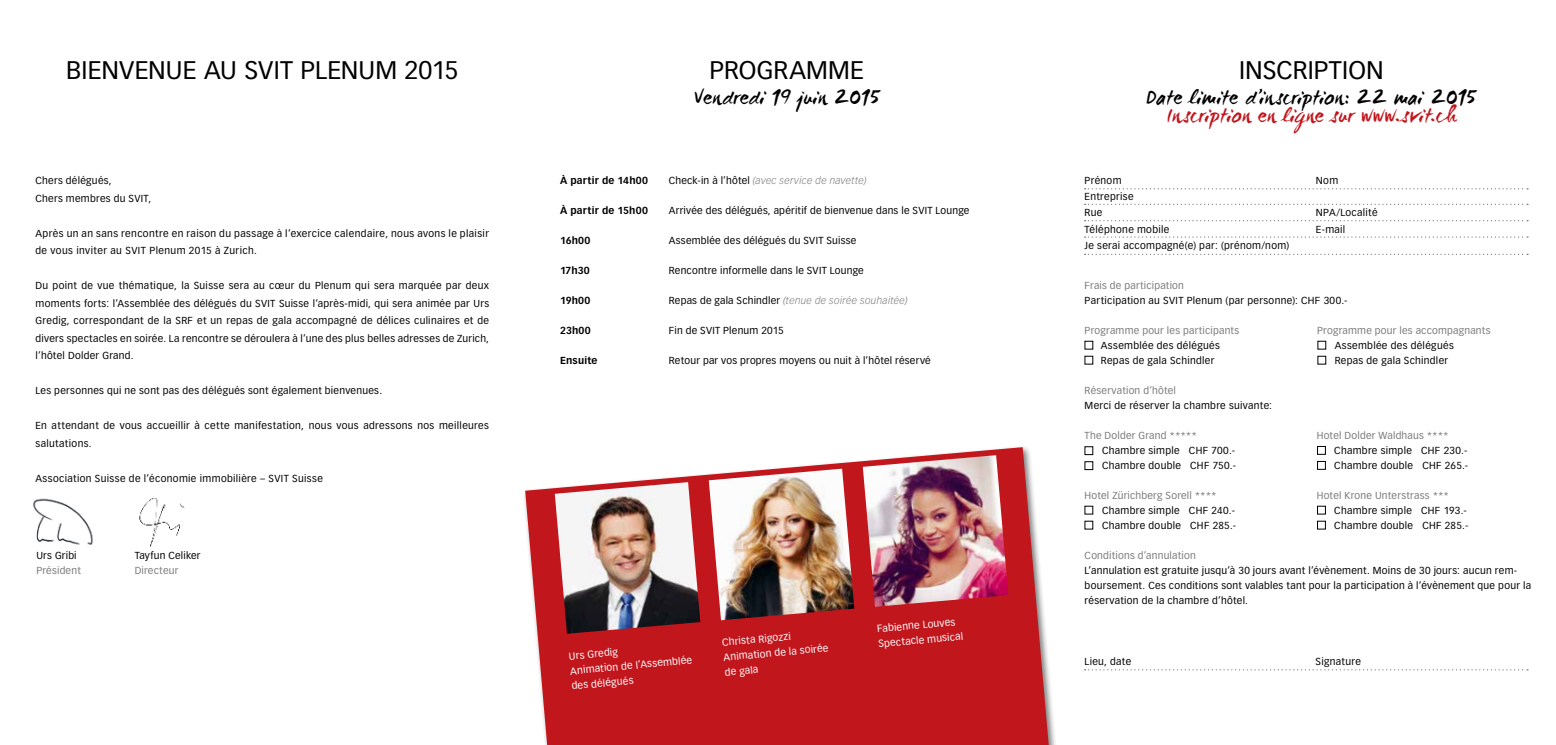
<style>
.page{position:relative;width:1556px;height:745px;background:#fff}
.page>*{position:absolute;margin:0;border:0;box-sizing:border-box;transform-origin:0 0}
.t1{font:25px "Vectora LT Std";letter-spacing:.005em;color:#000}
.t2{font:21.25px "WC Mano Negra Bta";letter-spacing:.005em;color:#000}
.t3{font:21.25px "WC Mano Negra Bta";letter-spacing:.025em;color:#c2161d}
.t4{font:10px/17.5px "Vectora LT Std";letter-spacing:.03em;color:#000}
.t5{font:10px "Vectora LT Std";letter-spacing:.02em;color:#7a7b7a}
.t6{font:10px/15px "Vectora LT Std";color:#fff}
.t7{font:italic 300 10px "Vectora LT Std";letter-spacing:.025em;color:#7a7b7a}
.t8{font:700 10px "Vectora LT Std";letter-spacing:.02em;color:#000}
.s1{font-weight:400;font-style:normal;color:#000}
</style>
<div class="page">
<img style="left:33px;top:498px;width:60px;height:47px">
<img style="left:139px;top:498px;width:46px;height:49px">
<div style="left:522px;top:444px;width:537px;height:300px;background:#000;opacity:.5"></div>
<svg style="left:525px;top:447px;width:523px;height:297px;fill:#c2161d"></svg>
<img style="left:555px;top:482px;width:145px;height:151px">
<img style="left:709px;top:468px;width:145px;height:152px">
<img style="left:863px;top:455px;width:145px;height:151px">
<div style="left:1084px;top:446px;width:9px;height:8px;border:1px solid #000"></div>
<div style="left:1317px;top:505px;width:8px;height:9px;border:1px solid #000"></div>
<div style="left:1317px;top:446px;width:8px;height:8px;border:1px solid #000"></div>
<div style="left:1084px;top:461px;width:9px;height:8px;border:1px solid #000"></div>
<div style="left:1317px;top:520px;width:8px;height:9px;border:1px solid #000"></div>
<div style="left:1317px;top:461px;width:8px;height:8px;border:1px solid #000"></div>
<svg style="left:1084px;top:188px;width:444px;height:1px"></svg>
<svg style="left:1084px;top:203px;width:444px;height:2px"></svg>
<svg style="left:1084px;top:220px;width:444px;height:1px"></svg>
<svg style="left:1084px;top:236px;width:444px;height:1px"></svg>
<svg style="left:1084px;top:253px;width:444px;height:2px"></svg>
<svg style="left:1084px;top:669px;width:444px;height:1px"></svg>
<h1 class="t1" style="left:66px;top:56px;width:394px">BIENVENUE AU SVIT PLENUM 2015</h1>
<h1 class="t1" style="left:709px;top:55px;width:156px">PROGRAMME</h1>
<h2 class="t2" style="left:693px;top:83px;width:188px">Vendredi 19 juin 2015</h2>
<p class="t4" style="left:35px;top:172px;width:117px">Chers délégués,<br>Chers membres du SVIT,</p>
<p class="t4" style="left:35px;top:224px;width:455px">Après un an sans rencontre en raison du passage à l’exercice calendaire, nous avons le plaisir de vous inviter au SVIT Plenum 2015 à Zurich.</p>
<p class="t4" style="left:35px;top:277px;width:455px;text-align:justify">Du point de vue thématique, la Suisse sera au cœur du Plenum qui sera marquée par deux moments forts: l’Assemblée des délégués du SVIT Suisse l’après-midi, qui sera animée par Urs Gredig, correspondant de la SRF et un repas de gala accompagné de délices culinaires et de divers spectacles en soirée. La rencontre se déroulera à l’une des plus belles adresses de Zurich, l’hôtel Dolder Grand.</p>
<p class="t4" style="left:35px;top:382px;width:348px">Les personnes qui ne sont pas des délégués sont également bienvenues.</p>
<p class="t4" style="left:35px;top:417px;width:455px">En attendant de vous accueillir à cette manifestation, nous vous adressons nos meilleures salutations.</p>
<p class="t4" style="left:35px;top:469px;width:289px">Association Suisse de l’économie immobilière – SVIT Suisse</p>
<p class="t4" style="left:36px;top:547px;width:42px">Urs Gribi</p>
<p class="t5" style="left:36px;top:564px;width:46px">Président</p>
<p class="t4" style="left:135px;top:547px;width:67px">Tayfun Celiker</p>
<p class="t5" style="left:135px;top:564px;width:45px">Directeur</p>
<p class="t8" style="left:560px;top:174px;width:90px">À partir de 14h00</p>
<p class="t7" style="left:669px;top:174px;width:199px"><span class="s1">Check-in à l’hôtel</span> (avec service de navette)</p>
<p class="t8" style="left:560px;top:204px;width:89px">À partir de 15h00</p>
<p class="t4" style="left:669px;top:202px;width:302px">Arrivée des délégués, apéritif de bienvenue dans le SVIT Lounge</p>
<p class="t8" style="left:560px;top:234px;width:32px">16h00</p>
<p class="t4" style="left:669px;top:232px;width:189px">Assemblée des délégués du SVIT Suisse</p>
<p class="t8" style="left:560px;top:264px;width:31px">17h30</p>
<p class="t4" style="left:669px;top:262px;width:196px">Rencontre informelle dans le SVIT Lounge</p>
<p class="t8" style="left:560px;top:294px;width:32px">19h00</p>
<p class="t7" style="left:669px;top:294px;width:240px"><span class="s1">Repas de gala Schindler</span> (tenue de soirée souhaitée)</p>
<p class="t8" style="left:560px;top:324px;width:32px">23h00</p>
<p class="t4" style="left:669px;top:322px;width:116px">Fin de SVIT Plenum 2015</p>
<p class="t8" style="left:560px;top:354px;width:39px">Ensuite</p>
<p class="t4" style="left:669px;top:352px;width:263px">Retour par vos propres moyens ou nuit à l’hôtel réservé</p>
<p class="t6" style="left:568px;top:648px;width:124px;rotate:-5deg">Urs Gredig<br>Animation de l’Assemblée des délégués</p>
<p class="t6" style="left:721px;top:634px;width:107px;rotate:-5deg">Christa Rigozzi<br>Animation de la soirée de gala</p>
<p class="t6" style="left:876px;top:621px;width:87px;rotate:-5deg">Fabienne Louves<br>Spectacle musical</p>
<h1 class="t1" style="left:1239px;top:55px;width:146px">INSCRIPTION</h1>
<h2 class="t2" style="left:1146px;top:83px;width:332px">Date limite d’inscription: 22 mai 2015</h2>
<h2 class="t3" style="left:1166px;top:101px;width:291px">Inscription en ligne sur www.svit.ch</h2>
<p class="t4" style="left:1084px;top:171px;width:38px">Prénom</p>
<p class="t4" style="left:1316px;top:171px;width:24px">Nom</p>
<p class="t4" style="left:1084px;top:188px;width:50px;line-height:16.2px">Entreprise<br>Rue</p>
<p class="t4" style="left:1316px;top:204px;width:63px">NPA/Localité</p>
<p class="t4" style="left:1084px;top:220px;width:86px">Téléphone mobile</p>
<p class="t4" style="left:1316px;top:220px;width:31px">E-mail</p>
<p class="t4" style="left:1084px;top:236px;width:206px">Je serai accompagné(e) par: (prénom/nom)</p>
<p class="t5" style="left:1084px;top:279px;width:101px">Frais de participation</p>
<p class="t4" style="left:1084px;top:292px;width:264px">Participation au SVIT Plenum (par personne): CHF 300.-</p>
<p class="t5" style="left:1084px;top:324px;width:156px">Programme pour les participants</p>
<p class="t5" style="left:1317px;top:324px;width:175px">Programme pour les accompagnants</p>
<p class="t4" style="left:1101px;top:337px;width:121px">Assemblée des délégués</p>
<p class="t4" style="left:1334px;top:337px;width:121px">Assemblée des délégués</p>
<p class="t4" style="left:1101px;top:352px;width:115px">Repas de gala Schindler</p>
<p class="t4" style="left:1334px;top:352px;width:115px">Repas de gala Schindler</p>
<p class="t5" style="left:1084px;top:384px;width:93px">Réservation d’hôtel</p>
<p class="t4" style="left:1084px;top:397px;width:189px">Merci de réserver la chambre suivante:</p>
<p class="t5" style="left:1084px;top:429px;width:114px">The Dolder Grand *****</p>
<p class="t4" style="left:1102px;top:443px;width:135px;line-height:15px">Chambre simple CHF 700.-<br>Chambre double CHF 750.-</p>
<p class="t5" style="left:1084px;top:489px;width:134px">Hotel Zürichberg Sorell ****</p>
<p class="t4" style="left:1102px;top:503px;width:136px;line-height:15px">Chambre simple CHF 240.-<br>Chambre double CHF 285.-</p>
<p class="t5" style="left:1316px;top:429px;width:133px">Hotel Dolder Waldhaus ****</p>
<p class="t4" style="left:1334px;top:443px;width:136px;line-height:15px">Chambre simple CHF 230.-<br>Chambre double CHF 265.-</p>
<p class="t5" style="left:1316px;top:489px;width:134px">Hotel Krone Unterstrass ***</p>
<p class="t4" style="left:1334px;top:503px;width:136px;line-height:15px">Chambre simple CHF 193.-<br>Chambre double CHF 285.-</p>
<p class="t5" style="left:1084px;top:549px;width:113px">Conditions d’annulation</p>
<p class="t4" style="left:1084px;top:563px;width:448px;line-height:15px">L’annulation est gratuite jusqu’à 30 jours avant l’évènement. Moins de 30 jours: aucun rem&shy;boursement. Ces conditions sont valables tant pour la participation à l’évènement que pour la réservation de la chambre d’hôtel.</p>
<p class="t4" style="left:1084px;top:652px;width:48px">Lieu, date</p>
<p class="t4" style="left:1315px;top:652px;width:47px">Signature</p>
</div>
